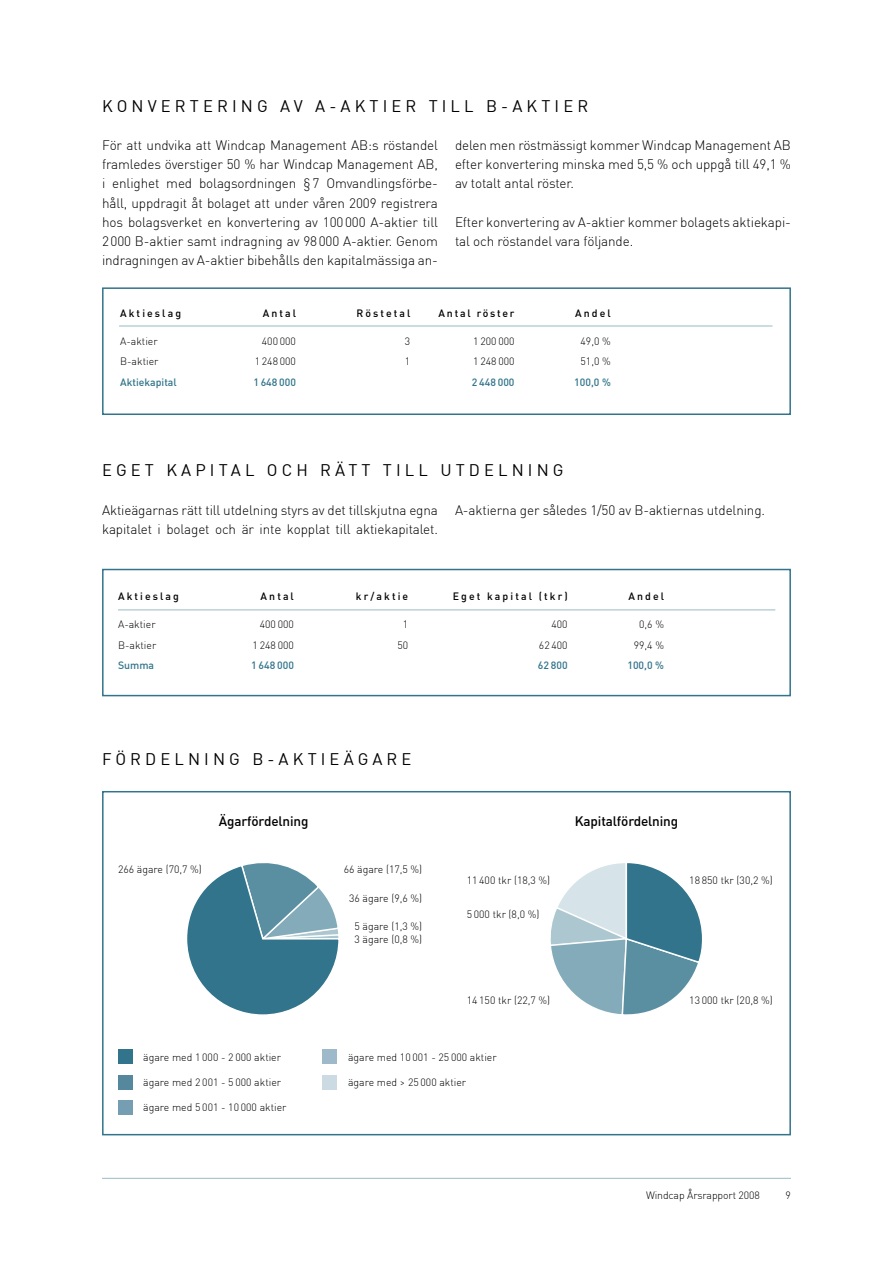
<style>
.page{position:relative;width:893px;height:1263px;background:#fff}
.page>*{position:absolute;margin:0;border:0;box-sizing:border-box;transform-origin:0 0}
.t1{font:16.5px "DIN";letter-spacing:.24em;color:#000}
.t2{font:300 13.5px/19.2px "DIN";letter-spacing:-.01em;color:#000;text-align:justify}
.t3{font:500 13.5px "DIN";letter-spacing:-.01em;color:#000}
.t4{font:300 10.5px/13.6px "DIN";color:#000}
.t5{font:500 10.5px "DIN";letter-spacing:.2em;color:#000}
.t6{font:500 10.5px "DIN";color:#31748b}
.t7{font:500 10.5px "DIN";letter-spacing:.17em;color:#000}
</style>
<div class="page">
<hr style="left:102px;top:1178px;width:689px;height:1px;background:#9abbc3">
<svg style="left:187px;top:863px;width:152px;height:152px"></svg>
<svg style="left:550px;top:863px;width:152px;height:152px"></svg>
<hr style="left:119px;top:326px;width:653px;height:1px;background:#9abbc3">
<hr style="left:118px;top:609px;width:657px;height:1px;background:#9abbc3">
<div style="left:102px;top:287px;width:689px;height:128px;border:2px solid #31748b"></div>
<div style="left:102px;top:569px;width:689px;height:127px;border:2px solid #31748b"></div>
<div style="left:102px;top:791px;width:689px;height:344px;border:2px solid #31748b"></div>
<div style="left:118px;top:1050px;width:14px;height:14px;background:#31748b"></div>
<div style="left:323px;top:1050px;width:14px;height:14px;background:#9db9ca"></div>
<div style="left:118px;top:1075px;width:14px;height:14px;background:#56889d"></div>
<div style="left:323px;top:1075px;width:14px;height:14px;background:#cbdae3"></div>
<div style="left:118px;top:1100px;width:14px;height:14px;background:#769eb2"></div>
<p class="t1" style="left:102px;top:95px;width:30px">KONVERTERING</p>
<p class="t1" style="left:280px;top:95px;width:13px">AV</p>
<p class="t1" style="left:315px;top:95px;width:38px">A--AKTIER</p>
<p class="t1" style="left:429px;top:95px;width:12px">TILL</p>
<p class="t1" style="left:486px;top:95px;width:40px">B-AKTIER</p>
<p class="t2" style="left:102px;top:135px;width:337px">För att undvika att Windcap Management AB:s röstandel framledes överstiger 50 % har Windcap Management AB, i enlighet med bolagsordningen §7 Omvandlingsförbe&shy;håll, uppdragit åt bolaget att under våren 2009 registrera hos bolagsverket en konvertering av 100000 A-aktier till 2000 B-aktier samt indragning av 98000 A-aktier. Genom indragningen av A-aktier bibehålls den kapitalmässiga an-</p>
<p class="t2" style="left:455px;top:135px;width:337px">delen men röstmässigt kommer Windcap Management AB efter konvertering minska med 5,5 % och uppgå till 49,1 % av totalt antal röster.</p>
<p class="t2" style="left:455px;top:212px;width:337px">Efter konvertering av A-aktier kommer bolagets aktiekapi&shy;tal och röstandel vara följande.</p>
<p class="t5" style="left:120px;top:306px;width:62px">Aktieslag</p>
<p class="t5" style="left:263px;top:306px;width:35px">Antal</p>
<p class="t5" style="left:356px;top:306px;width:55px">Röstetal</p>
<p class="t7" style="left:439px;top:306px;width:77px">Antal röster</p>
<p class="t5" style="left:575px;top:306px;width:37px">Andel</p>
<p class="t4" style="left:120px;top:335px;width:39px">A-aktier</p>
<p class="t4" style="left:262px;top:335px;width:36px">400 000</p>
<p class="t4" style="left:405px;top:335px;width:7px">3</p>
<p class="t4" style="left:473px;top:335px;width:43px">1 200 000</p>
<p class="t4" style="left:581px;top:335px;width:32px">49,0 %</p>
<p class="t4" style="left:120px;top:355px;width:40px">B-aktier</p>
<p class="t4" style="left:255px;top:355px;width:43px">1 248 000</p>
<p class="t4" style="left:405px;top:355px;width:7px">1</p>
<p class="t4" style="left:473px;top:355px;width:43px">1 248 000</p>
<p class="t4" style="left:581px;top:355px;width:32px">51,0 %</p>
<p class="t6" style="left:120px;top:375px;width:58px">Aktiekapital</p>
<p class="t6" style="left:253px;top:375px;width:44px">1 648 000</p>
<p class="t6" style="left:472px;top:375px;width:44px">2 448 000</p>
<p class="t6" style="left:574px;top:375px;width:38px">100,0 %</p>
<p class="t1" style="left:102px;top:460px;width:28px">EGET</p>
<p class="t1" style="left:166px;top:460px;width:14px">KAPITAL</p>
<p class="t1" style="left:267px;top:460px;width:14px">OCH</p>
<p class="t1" style="left:320px;top:460px;width:40px">R ÄTT</p>
<p class="t1" style="left:383px;top:460px;width:12px">TILL</p>
<p class="t1" style="left:440px;top:460px;width:15px">UTDELNING</p>
<p class="t2" style="left:102px;top:500px;width:337px">Aktieägarnas rätt till utdelning styrs av det tillskjutna egna kapitalet i bolaget och är inte kopplat till aktiekapitalet.</p>
<p class="t2" style="left:455px;top:500px;width:312px">A-aktierna ger således 1/50 av B-aktiernas utdelning.</p>
<p class="t5" style="left:118px;top:589px;width:62px">Aktieslag</p>
<p class="t5" style="left:261px;top:589px;width:35px">Antal</p>
<p class="t5" style="left:356px;top:589px;width:54px">kr/aktie</p>
<p class="t5" style="left:453px;top:589px;width:116px">Eget kapital (tkr)</p>
<p class="t5" style="left:628px;top:589px;width:37px">Andel</p>
<p class="t4" style="left:118px;top:618px;width:39px">A-aktier</p>
<p class="t4" style="left:260px;top:618px;width:36px">400 000</p>
<p class="t4" style="left:403px;top:618px;width:7px">1</p>
<p class="t4" style="left:551px;top:618px;width:18px">400</p>
<p class="t4" style="left:639px;top:618px;width:26px">0,6 %</p>
<p class="t4" style="left:118px;top:638px;width:40px">B-aktier</p>
<p class="t4" style="left:253px;top:638px;width:43px">1 248 000</p>
<p class="t4" style="left:397px;top:638px;width:12px">50</p>
<p class="t4" style="left:539px;top:638px;width:30px">62 400</p>
<p class="t4" style="left:634px;top:638px;width:32px">99,4 %</p>
<p class="t6" style="left:118px;top:658px;width:38px">Summa</p>
<p class="t6" style="left:251px;top:658px;width:44px">1 648 000</p>
<p class="t6" style="left:538px;top:658px;width:31px">62 800</p>
<p class="t6" style="left:627px;top:658px;width:38px">100,0 %</p>
<p class="t1" style="left:102px;top:748px;width:43px">FÖRDELNING</p>
<p class="t1" style="left:252px;top:748px;width:40px">B-AKTIE</p>
<p class="t1" style="left:344px;top:748px;width:28px">ÄGARE</p>
<p class="t4" style="left:118px;top:862px;width:85px">266 ägare (70,7 %)</p>
<p class="t3" style="left:219px;top:812px;width:91px">Ägarfördelning</p>
<p class="t3" style="left:575px;top:812px;width:105px">Kapitalfördelning</p>
<p class="t4" style="left:344px;top:862px;width:80px">66 ägare (17,5 %)</p>
<p class="t4" style="left:349px;top:892px;width:75px">36 ägare (9,6 %)</p>
<p class="t4" style="left:355px;top:919px;width:69px">5 ägare (1,3 %)<br>3 ägare (0,8 %)</p>
<p class="t4" style="left:467px;top:873px;width:85px">11 400 tkr (18,3 %)</p>
<p class="t4" style="left:467px;top:907px;width:74px">5 000 tkr (8,0 %)</p>
<p class="t4" style="left:689px;top:873px;width:85px">18 850 tkr (30,2 %)</p>
<p class="t4" style="left:467px;top:994px;width:85px">14 150 tkr (22,7 %)</p>
<p class="t4" style="left:689px;top:994px;width:85px">13 000 tkr (20,8 %)</p>
<p class="t4" style="left:143px;top:1050px;width:139px">ägare med 1 000 - 2 000 aktier</p>
<p class="t4" style="left:143px;top:1075px;width:139px">ägare med 2 001 - 5 000 aktier</p>
<p class="t4" style="left:143px;top:1100px;width:145px">ägare med 5 001 - 10 000 aktier</p>
<p class="t4" style="left:348px;top:1050px;width:150px">ägare med 10 001 - 25 000 aktier</p>
<p class="t4" style="left:348px;top:1075px;width:120px">ägare med &gt; 25 000 aktier</p>
<p class="t4" style="left:646px;top:1188px;width:115px">Windcap Årsrapport 2008</p>
<p class="t4" style="left:785px;top:1188px;width:7px">9</p>
</div>
